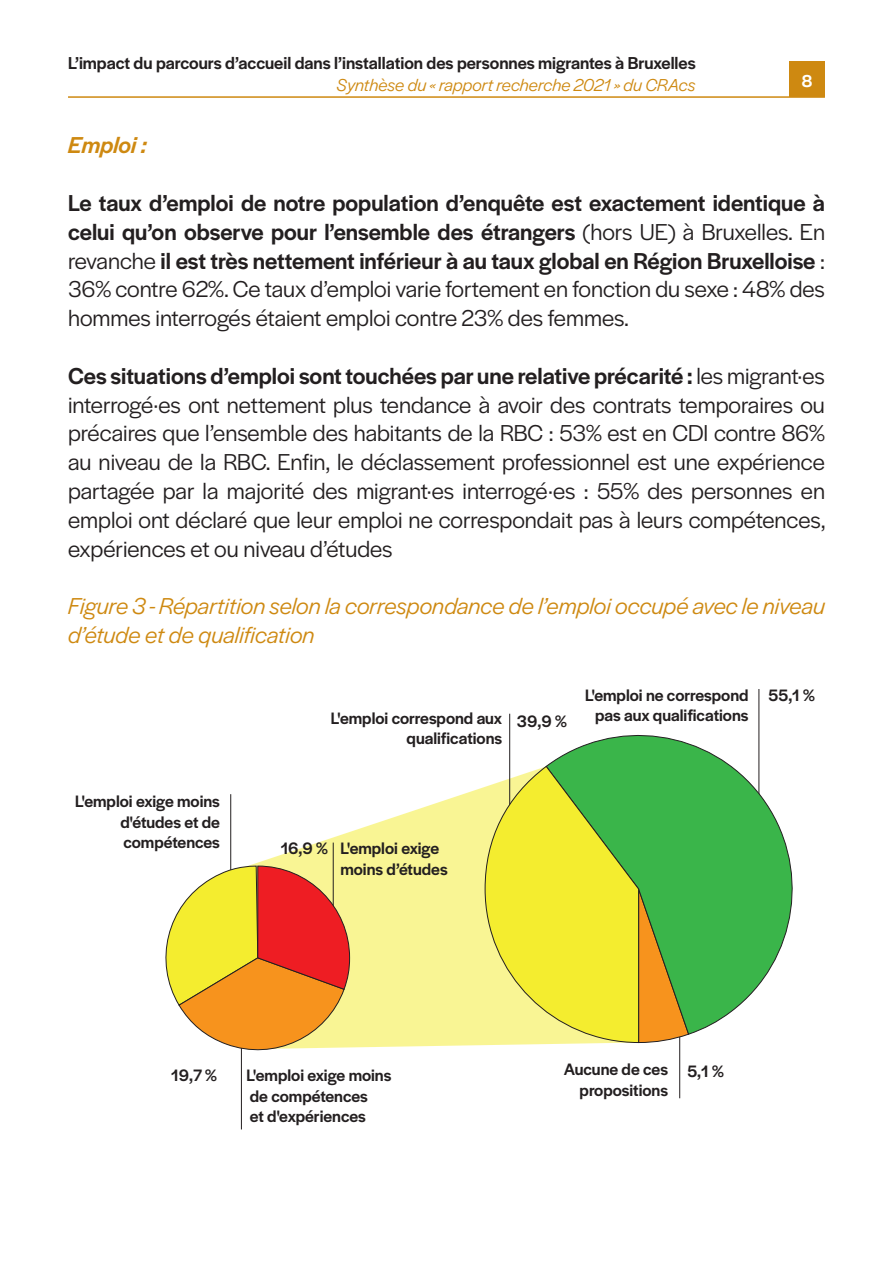
<style>
.page{position:relative;width:893px;height:1263px;background:#fff}
.page>*{position:absolute;margin:0;border:0;box-sizing:border-box;transform-origin:0 0}
.t1{font:24px/28.8px "Halyard Display";color:#231f20;text-align:justify}
.t2{font:500 24px/28.8px "Halyard Display";color:#231f20;text-align:justify}
.t3{font:italic 24px/28.8px "Halyard Display";color:#ce8911}
.t4{font:italic 500 24px "Halyard Display";color:#ce8911}
.t5{font:500 18px "Halyard Display";color:#231f20}
.t6{font:italic 18px "Halyard Display";color:#ce8911}
.t7{font:500 18px "Halyard Display";color:#fff}
.t8{font:500 17.1px/20.7px "Halyard Display";color:#231f20;text-align:right}
.s1{font-weight:400}
.s2{font-weight:500}
</style>
<div class="page">
<hr style="left:68px;top:96px;width:757px;height:2px;background:#ce8911">
<div style="left:789px;top:61px;width:36px;height:36px;background:#ce8911"></div>
<svg style="left:251px;top:787px;width:388px;height:261px;fill:#f9f594"></svg>
<hr style="left:758px;top:689px;width:1px;height:111px;background:#231f20">
<hr style="left:679px;top:1033px;width:1px;height:65px;background:#231f20">
<hr style="left:509px;top:714px;width:1px;height:101px;background:#231f20">
<hr style="left:333px;top:842px;width:1px;height:101px;background:#231f20">
<hr style="left:241px;top:1004px;width:1px;height:125px;background:#231f20">
<hr style="left:230px;top:794px;width:1px;height:126px;background:#231f20">
<svg style="left:547px;top:715px;width:246px;height:320px"></svg>
<svg style="left:484px;top:765px;width:206px;height:278px;background:#bed544"></svg>
<svg style="left:165px;top:865px;width:185px;height:196px"></svg>
<p class="t5" style="left:68px;top:51px;width:629px">L’impact du parcours d’accueil dans l’installation des personnes migrantes à Bruxelles</p>
<p class="t6" style="left:337px;top:72px;width:361px">Synthèse du « rapport recherche 2021 » du CRAcs</p>
<p class="t7" style="left:802px;top:68px;width:12px">8</p>
<p class="t4" style="left:68px;top:128px;width:81px">Emploi :</p>
<p class="t2" style="left:68px;top:187px;width:758px">Le taux d’emploi de notre population d’enquête est exactement identique à celui qu’on observe pour l’ensemble des étrangers <span class="s1">(hors UE) à Bruxelles. En revanche</span> il est très nettement inférieur à au taux global en Région Bruxelloise <span class="s1">:<br>36% contre 62%. Ce taux d’emploi varie fortement en fonction du sexe : 48% des hommes interrogés étaient emploi contre 23% des femmes.</span></p>
<p class="t1" style="left:68px;top:360px;width:759px"><span class="s2">Ces situations d’emploi sont touchées par une relative précarité :</span> les migrant·es interrogé·es ont nettement plus tendance à avoir des contrats temporaires ou précaires que l’ensemble des habitants de la RBC : 53% est en CDI contre 86% au niveau de la RBC. Enfin, le déclassement professionnel est une expérience partagée par la majorité des migrant·es interrogé·es : 55% des personnes en emploi ont déclaré que leur emploi ne correspondait pas à leurs compétences, expériences et ou niveau d’études</p>
<p class="t3" style="left:68px;top:590px;width:758px">Figure 3 - Répartition selon la correspondance de l’emploi occupé avec le niveau d’étude et de qualification</p>
<p class="t8" style="left:120px;top:790px;width:101px;text-align:justify;text-indent:-45px">L'emploi exige moins d'études et de compétences</p>
<p class="t8" style="left:331px;top:707px;width:173px">L'emploi correspond aux qualifications</p>
<p class="t8" style="left:517px;top:710px;width:52px">39,9 %</p>
<p class="t8" style="left:585px;top:684px;width:165px;text-align:center">L'emploi ne correspond pas aux qualifications</p>
<p class="t8" style="left:769px;top:684px;width:48px">55,1 %</p>
<p class="t8" style="left:281px;top:837px;width:49px">16,9 %</p>
<p class="t8" style="left:340px;top:837px;width:109px;text-align:left">L'emploi exige moins d’études</p>
<p class="t8" style="left:171px;top:1064px;width:47px">19,7 %</p>
<p class="t8" style="left:247px;top:1064px;width:146px;text-align:left">L'emploi exige moins de compétences<br>et d'expériences</p>
<p class="t8" style="left:564px;top:1058px;width:106px">Aucune de ces propositions</p>
<p class="t8" style="left:687px;top:1060px;width:38px">5,1 %</p>
</div>
